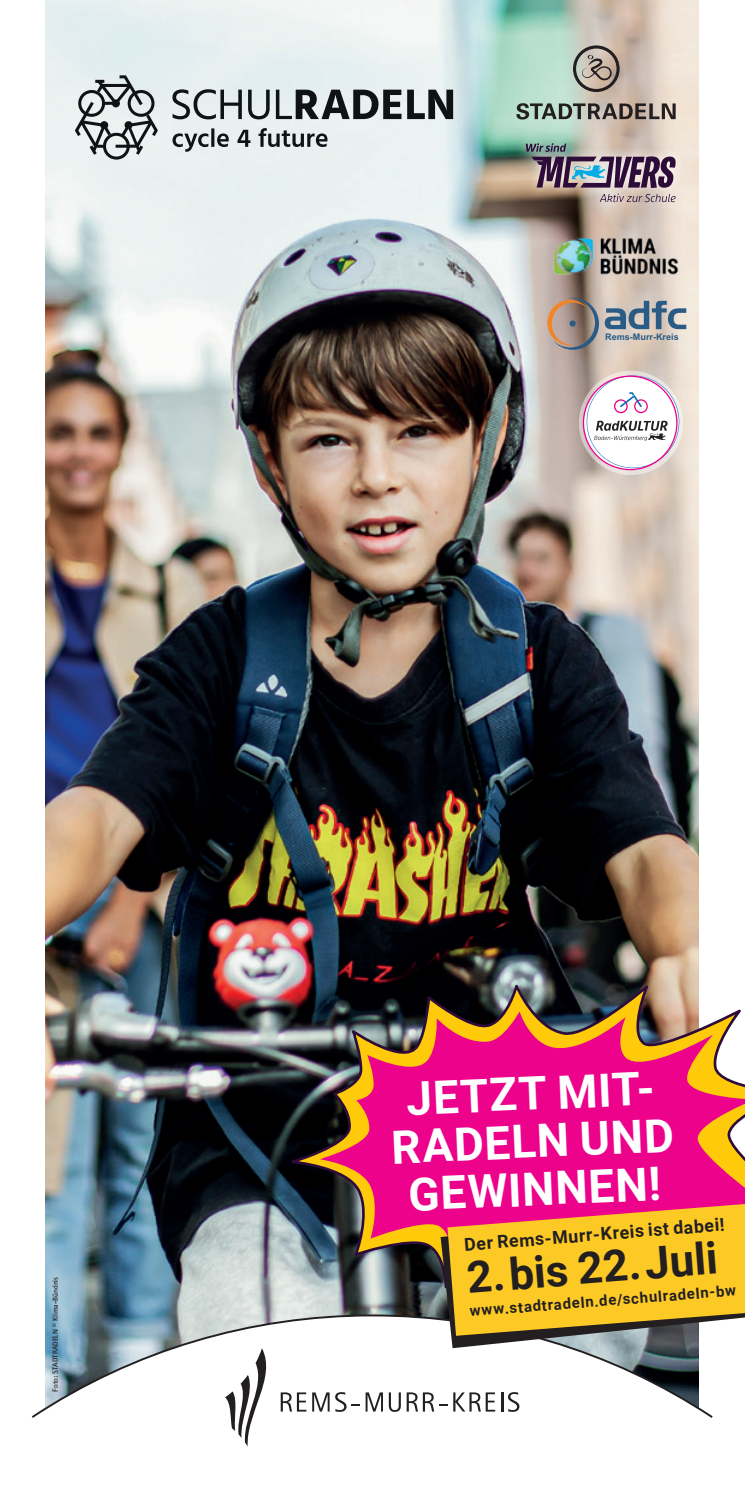
<style>
.page{position:relative;width:745px;height:1489px;background:#fff}
.page>*{position:absolute;margin:0;border:0;box-sizing:border-box;transform-origin:0 0}
.t1{font:700 46px/47.8px "Roboto";color:#fff;text-align:center}
.t2{font:700 44.25px "Roboto";color:#231f20}
.t3{font:700 17.75px "Roboto";color:#231f20}
.t4{font:700 15px "Roboto";color:#231f20}
.t5{font:700 9px "Arial";color:#295b85}
.t6{font:700 7.5px "Rotis Sans Serif Pro";color:#231f20}
</style>
<div class="page">
<img style="left:46px;top:0;width:652px;height:1313px">
<svg style="left:578px;top:371px;width:104px;height:104px"></svg>
<img style="left:550px;top:223px;width:130px;height:65px">
<svg style="left:515px;top:133px;width:171px;height:80px"></svg>
<svg style="left:599px;top:194px;width:76px;height:8px"></svg>
<img style="left:525px;top:143px;width:151px;height:45px">
<svg style="left:172px;top:128px;width:155px;height:24px"></svg>
<svg style="left:172px;top:89px;width:281px;height:30px"></svg>
<svg style="left:75px;top:75px;width:83px;height:85px"></svg>
<svg style="left:572px;top:45px;width:47px;height:47px"></svg>
<svg style="left:516px;top:103px;width:159px;height:16px"></svg>
<svg style="left:31px;top:1313px;width:682px;height:105px"></svg>
<svg style="left:312px;top:1392px;width:17px;height:19px"></svg>
<svg style="left:335px;top:1391px;width:24px;height:20px"></svg>
<svg style="left:365px;top:1392px;width:35px;height:19px"></svg>
<svg style="left:406px;top:1392px;width:41px;height:19px"></svg>
<svg style="left:453px;top:1392px;width:42px;height:19px"></svg>
<hr style="left:500px;top:1392px;width:3px;height:19px;background:#231f20">
<svg style="left:507px;top:1391px;width:12px;height:20px"></svg>
<svg style="left:225px;top:1347px;width:81px;height:99px"></svg>
<img style="left:289px;top:986px;width:452px;height:330px">
<svg style="left:319px;top:1011px;width:425px;height:271px;fill:#ed028c"></svg>
<svg style="left:440px;top:1203px;width:304px;height:144px"></svg>
<svg style="left:604px;top:301px;width:81px;height:28px"></svg>
<svg style="left:547px;top:298px;width:51px;height:52px"></svg>
<p class="t6" style="left:50px;top:1391px;width:116px;rotate:-90deg">Foto: STADTRADELN © Klima-Bündnis</p>
<p class="t5" style="left:605px;top:331px;width:75px">Rems-Murr-Kreis</p>
<h1 class="t1" style="left:389px;top:1072px;width:284px;rotate:-2deg">JETZT MIT-<br>RADELN UND<br>GEWINNEN!</h1>
<p class="t3" style="left:463px;top:1233px;width:262px;rotate:-5deg">Der Rems-Murr-Kreis ist dabei!</p>
<h2 class="t2" style="left:464px;top:1245px;width:253px;rotate:-4deg">2. bis 22. Juli</h2>
<p class="t4" style="left:468px;top:1301px;width:268px;rotate:-5deg">www.stadtradeln.de/schulradeln-bw</p>
</div>
